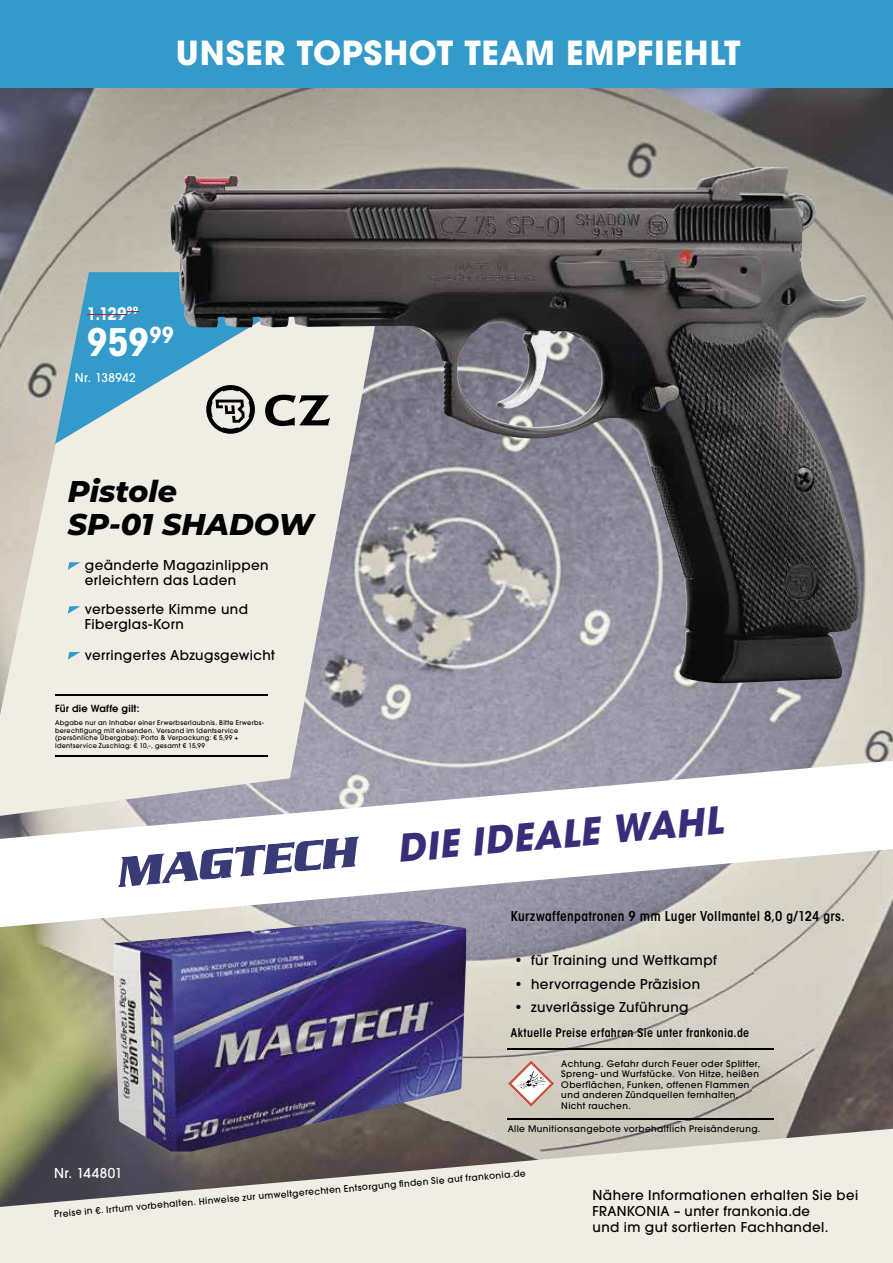
<style>
.page{position:relative;width:893px;height:1263px;background:#fff}
.page>*{position:absolute;margin:0;border:0;box-sizing:border-box;transform-origin:0 0}
.t1{font:700 condensed 37.65px "ITC Avant Garde Std";color:#fff}
.t2{font:italic 700 37.5px "ITC Avant Gardefor FRA";color:#392d7a}
.t3{font:700 33px "ITC Avant Gardefor FRA";letter-spacing:.02em;color:#fff}
.t4{font:italic 800 30px/33px "Montserrat";color:#000}
.t5{font:700 condensed 17.1px "ITC Avant Garde Std";color:#fff}
.t6{font:500 13.5px/16.2px "ITC Avant Gardefor FRA";letter-spacing:.03em;color:#000}
.t7{font:600 condensed 13.5px "ITC Avant Garde Std";letter-spacing:.02em;color:#000}
.t8{font:500 13.5px "ITC Avant Gardefor FRA";color:#fff}
.t9{font:600 condensed 12px "ITC Avant Garde Std";letter-spacing:.025em;color:#000}
.t10{font:500 12px "ITC Avant Gardefor FRA";color:#fff}
.t11{font:600 9.75px "ITC Avant Gardefor FRA";letter-spacing:.03em;color:#000}
.t12{font:500 9px/10.5px "ITC Avant Gardefor FRA";letter-spacing:.045em;color:#000}
.t13{font:500 6.45px/7.6px "ITC Avant Gardefor FRA";letter-spacing:.045em;color:#000}
</style>
<div class="page">
<img style="left:0;top:88px;width:893px;height:1041px">
<svg style="left:0;top:1129px;width:893px;height:134px;fill:#efede4"></svg>
<svg style="left:0;top:761px;width:893px;height:166px"></svg>
<img style="left:114px;top:920px;width:352px;height:231px">
<svg style="left:508px;top:1060px;width:46px;height:47px"></svg>
<hr style="left:508px;top:1118px;width:266px;height:2px;background:#000">
<hr style="left:508px;top:1048px;width:266px;height:2px;background:#000">
<div style="left:0;top:0;width:893px;height:88px;background:#349aca"></div>
<svg style="left:0;top:281px;width:383px;height:535px;fill:#efede4"></svg>
<svg style="left:55px;top:272px;width:286px;height:172px"></svg>
<hr style="left:87px;top:314px;width:40px;height:1px;background:#c0192e">
<svg style="left:68px;top:562px;width:12px;height:8px"></svg>
<svg style="left:68px;top:606px;width:12px;height:8px"></svg>
<svg style="left:68px;top:652px;width:12px;height:7px"></svg>
<hr style="left:55px;top:756px;width:213px;height:1px;background:#000">
<hr style="left:55px;top:695px;width:213px;height:1px;background:#000">
<svg style="left:118px;top:836px;width:241px;height:51px"></svg>
<img style="left:170px;top:167px;width:604px;height:160px">
<svg style="left:206px;top:385px;width:124px;height:49px"></svg>
<h3 class="t3" style="left:176px;top:31px;width:566px">UNSER TOPSHOT TEAM EMPFIEHLT</h3>
<h3 class="t5" style="left:87px;top:303px;width:53px">1.129<sup>99</sup></h3>
<h1 class="t1" style="left:87px;top:318px;width:89px">959<sup>99</sup></h1>
<h3 class="t10" style="left:75px;top:370px;width:62px">Nr. 138942</h3>
<h3 class="t4" style="left:68px;top:473px;width:248px">Pistole<br>SP-01 SHADOW</h3>
<h3 class="t6" style="left:85px;top:557px;width:185px;line-height:15px">geänderte Magazinlippen erleichtern das Laden</h3>
<h3 class="t6" style="left:85px;top:601px;width:165px;line-height:15px">verbesserte Kimme und<br>Fiberglas-Korn</h3>
<h3 class="t6" style="left:85px;top:646px;width:192px">verringertes Abzugsgewicht</h3>
<p class="t11" style="left:55px;top:702px;width:86px">Für die Waffe gilt:</p>
<p class="t13" style="left:55px;top:719px;width:210px">Abgabe nur an Inhaber einer Erwerbserlaubnis. Bitte Erwerbs&shy;berechtigung mit einsenden. Versand im Identservice (persönliche Übergabe): Porto &amp; Verpackung: € 5,99 + Identservice Zuschlag: € 10,-, gesamt € 15,99</p>
<h2 class="t2" style="left:395px;top:823px;width:328px;rotate:-5deg">DIE IDEALE WAHL</h2>
<h3 class="t7" style="left:511px;top:908px;width:335px">Kurzwaffenpatronen 9 mm Luger Vollmantel 8,0 g/124 grs.</h3>
<h3 class="t6" style="left:514px;top:952px;width:204px">• für Training und Wettkampf</h3>
<h3 class="t6" style="left:514px;top:976px;width:187px">• hervorragende Präzision</h3>
<h3 class="t6" style="left:514px;top:999px;width:176px">• zuverlässige Zuführung</h3>
<h3 class="t9" style="left:511px;top:1025px;width:240px">Aktuelle Preise erfahren Sie unter frankonia.de</h3>
<p class="t12" style="left:561px;top:1058px;width:201px">Achtung. Gefahr durch Feuer oder Splitter, Spreng- und Wurfstücke. Von Hitze, heißen Oberflächen, Funken, offenen Flammen und anderen Zündquellen fernhalten.<br>Nicht rauchen.</p>
<p class="t12" style="left:508px;top:1123px;width:254px">Alle Munitionsangebote vorbehaltlich Preisänderung.</p>
<h3 class="t8" style="left:54px;top:1164px;width:70px">Nr. 144801</h3>
<p class="t12" style="left:54px;top:1209px;width:475px;rotate:-5deg">Preise in €. Irrtum vorbehalten. H inw eise zur umw eltgerechten Entsorgung fi nden Sie auf frankonia.de</p>
<h3 class="t6" style="left:592px;top:1186px;width:267px">Nähere Informationen erhalten Sie bei<br>FRANKONIA – unter frankonia.de<br>und im gut sortierten Fachhandel.</h3>
</div>
